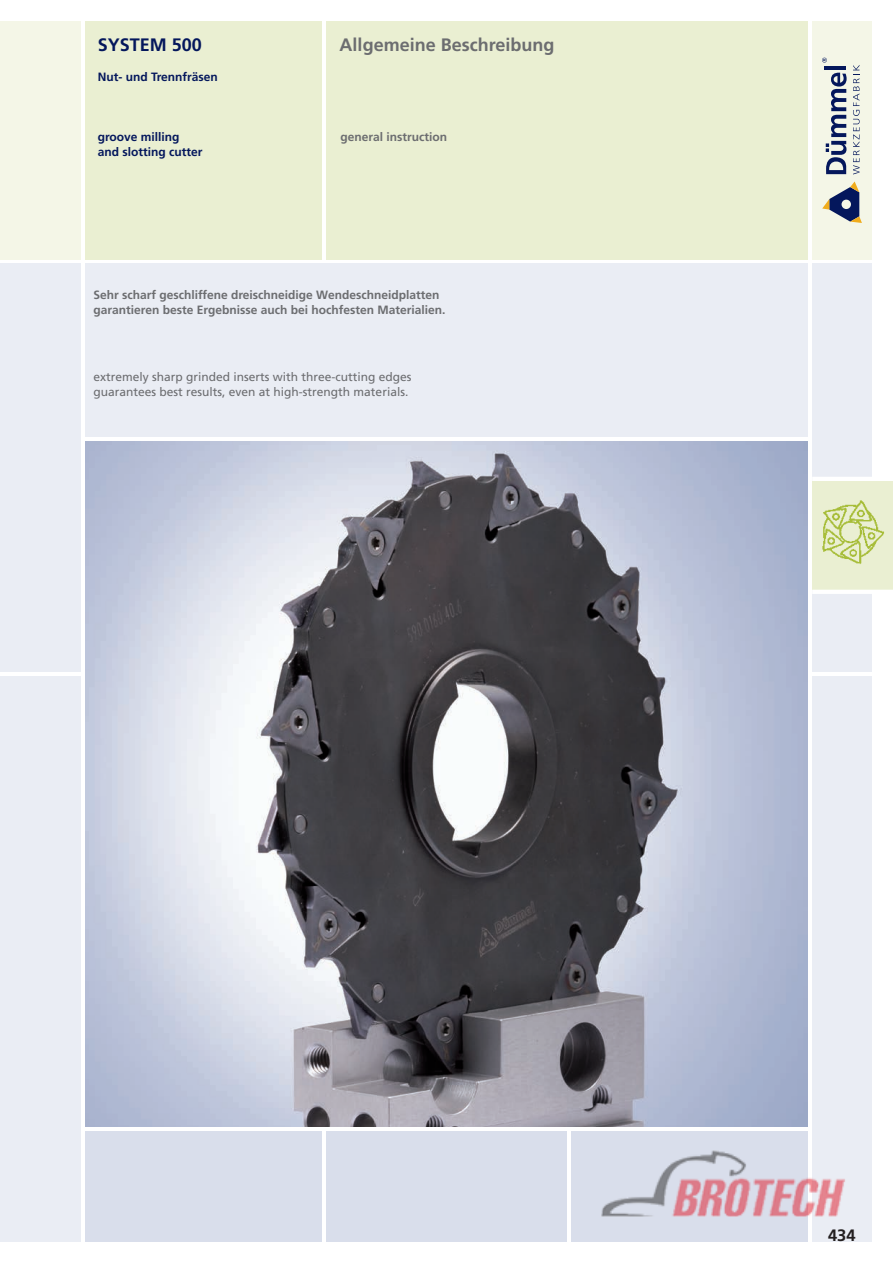
<style>
.page{position:relative;width:893px;height:1263px;background:#fff}
.page>*{position:absolute;margin:0;border:0;box-sizing:border-box;transform-origin:0 0}
.t1{font:700 18px "Frutiger LT Com";color:#6c6d70}
.t2{font:700 18px "Frutiger LT Com";color:#04175c}
.t3{font:700 16.5px "Frutiger LT Com";color:#231f20}
.t4{font:700 12px/15px "Frutiger LT Com";color:#6c6d70}
.t5{font:12px/15px "Frutiger LT Com";color:#6c6d70}
.t6{font:700 12px/15px "Frutiger LT Com";color:#04175c}
</style>
<div class="page">
<div style="left:812px;top:264px;width:60px;height:408px;background:#eaedf4"></div>
<div style="left:812px;top:676px;width:60px;height:566px;background:#eaedf4"></div>
<div style="left:85px;top:21px;width:237px;height:238px;background:#eaefd2"></div>
<div style="left:326px;top:21px;width:482px;height:238px;background:#eaefd2"></div>
<div style="left:0;top:21px;width:81px;height:238px;background:#f4f6e7"></div>
<div style="left:85px;top:1131px;width:237px;height:111px;background:#d9deeb"></div>
<div style="left:326px;top:1131px;width:241px;height:111px;background:#d9deeb"></div>
<div style="left:571px;top:1131px;width:237px;height:111px;background:#d9deeb"></div>
<div style="left:0;top:676px;width:81px;height:566px;background:#eaedf4"></div>
<div style="left:812px;top:21px;width:60px;height:238px;background:#f4f6e7"></div>
<div style="left:812px;top:481px;width:81px;height:109px;background:#eaefd2"></div>
<hr style="left:812px;top:477px;width:81px;height:4px;background:#fff">
<hr style="left:812px;top:590px;width:81px;height:4px;background:#fff">
<div style="left:0;top:264px;width:81px;height:408px;background:#eaedf4"></div>
<svg style="left:822px;top:181px;width:40px;height:42px"></svg>
<svg style="left:826px;top:73px;width:21px;height:101px"></svg>
<hr style="left:825px;top:66px;width:21px;height:4px;background:#04175c">
<svg style="left:822px;top:58px;width:5px;height:5px"></svg>
<svg style="left:853px;top:65px;width:7px;height:109px"></svg>
<img style="left:822px;top:500px;width:62px;height:64px">
<div style="left:85px;top:264px;width:723px;height:173px;background:#eaedf4"></div>
<img style="left:85px;top:441px;width:723px;height:686px">
<img style="left:587px;top:1126px;width:258px;height:91px">
<h1 class="t2" style="left:98px;top:34px;width:106px">SYSTEM 500</h1>
<p class="t6" style="left:98px;top:69px;width:122px">Nut- und Trennfräsen</p>
<p class="t6" style="left:98px;top:129px;width:106px">groove milling and slotting cutter</p>
<h1 class="t1" style="left:340px;top:34px;width:216px">Allgemeine Beschreibung</h1>
<p class="t4" style="left:340px;top:129px;width:108px">general instruction</p>
<p class="t4" style="left:94px;top:287px;width:353px">Sehr scharf geschliffene dreischneidige Wendeschneidplatten garantieren beste Ergebnisse auch bei hochfesten Materialien.</p>
<p class="t5" style="left:94px;top:369px;width:320px">extremely sharp grinded inserts with three-cutting edges guarantees best results, even at high-strength materials.</p>
<h2 class="t3" style="left:828px;top:1225px;width:29px">434</h2>
</div>
